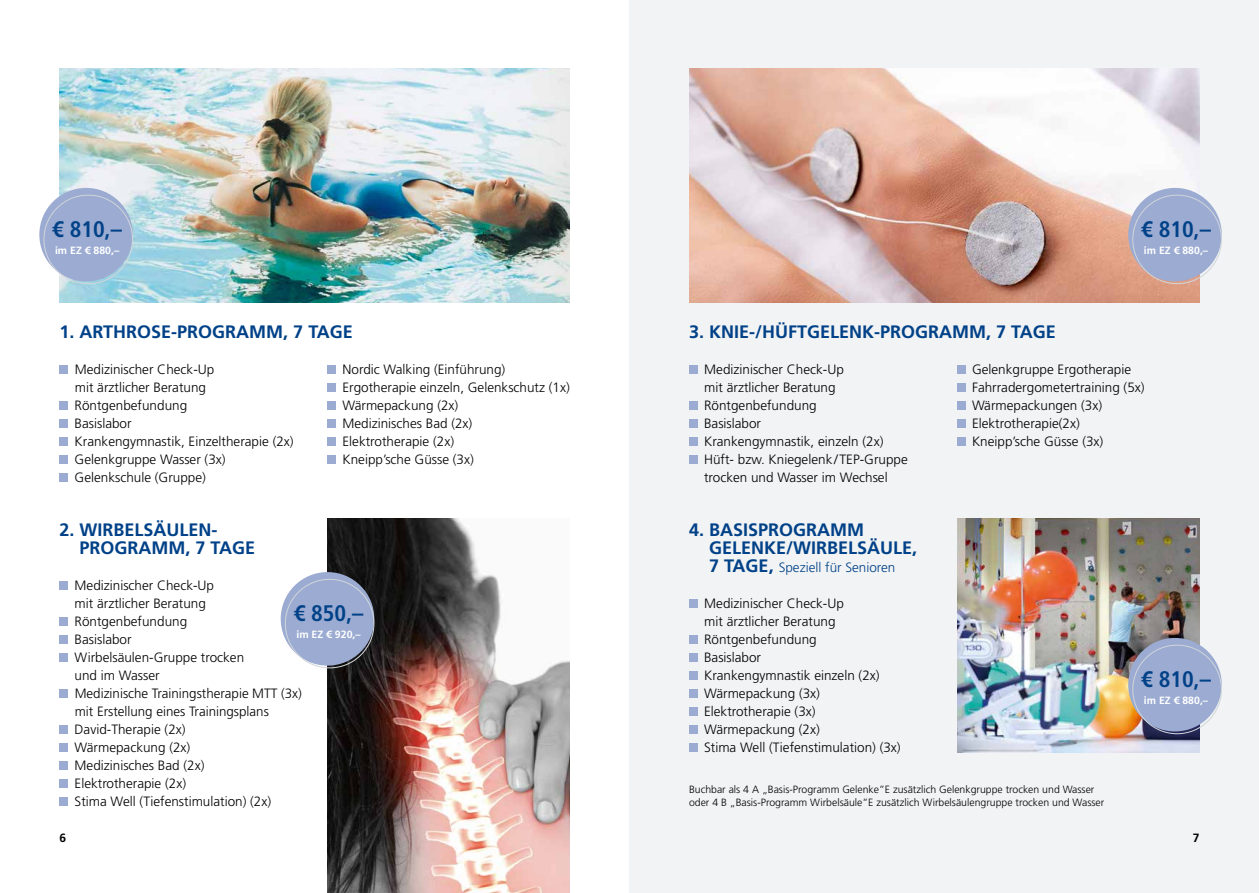
<style>
.page{position:relative;width:1259px;height:893px;background:#fff}
.page>*{position:absolute;margin:0;border:0;box-sizing:border-box;transform-origin:0 0}
.t1{font:700 condensed 22.5px "Frutiger LT Pro";color:#004188}
.t2{font:700 18px/18px "Frutiger LT Pro";color:#004188}
.t3{font:300 13.5px/18px "Frutiger LT Pro";color:#000}
.t4{font:300 13.5px "Frutiger LT Pro";color:#004188}
.t5{font:700 12px "Frutiger LT Pro";color:#000}
.t6{font:300 10.5px/13.5px "Frutiger LT Pro";color:#000}
.t7{font:700 10.5px "Frutiger LT Pro";color:#fff}
.s1{font-weight:700;font-size:18px}
</style>
<div class="page">
<div style="left:629px;top:0;width:630px;height:893px;background:#f1f3f4"></div>
<div style="left:60px;top:366px;width:8px;height:8px;background:#9babd1"></div>
<div style="left:60px;top:401px;width:8px;height:9px;background:#9babd1"></div>
<div style="left:60px;top:419px;width:8px;height:9px;background:#9babd1"></div>
<div style="left:60px;top:437px;width:8px;height:9px;background:#9babd1"></div>
<div style="left:60px;top:455px;width:8px;height:9px;background:#9babd1"></div>
<div style="left:60px;top:473px;width:8px;height:9px;background:#9babd1"></div>
<div style="left:327px;top:365px;width:9px;height:9px;background:#9babd1"></div>
<div style="left:327px;top:383px;width:9px;height:9px;background:#9babd1"></div>
<div style="left:327px;top:401px;width:9px;height:9px;background:#9babd1"></div>
<div style="left:327px;top:419px;width:9px;height:9px;background:#9babd1"></div>
<div style="left:327px;top:437px;width:9px;height:9px;background:#9babd1"></div>
<div style="left:327px;top:455px;width:9px;height:9px;background:#9babd1"></div>
<div style="left:689px;top:366px;width:8px;height:8px;background:#9babd1"></div>
<div style="left:689px;top:401px;width:8px;height:9px;background:#9babd1"></div>
<div style="left:689px;top:419px;width:8px;height:9px;background:#9babd1"></div>
<div style="left:689px;top:437px;width:8px;height:9px;background:#9babd1"></div>
<div style="left:689px;top:455px;width:8px;height:9px;background:#9babd1"></div>
<div style="left:957px;top:365px;width:8px;height:9px;background:#9babd1"></div>
<div style="left:957px;top:383px;width:8px;height:9px;background:#9babd1"></div>
<div style="left:957px;top:401px;width:8px;height:9px;background:#9babd1"></div>
<div style="left:957px;top:419px;width:8px;height:9px;background:#9babd1"></div>
<div style="left:957px;top:437px;width:8px;height:9px;background:#9babd1"></div>
<div style="left:60px;top:581px;width:8px;height:9px;background:#9babd1"></div>
<div style="left:60px;top:617px;width:8px;height:9px;background:#9babd1"></div>
<div style="left:60px;top:635px;width:8px;height:9px;background:#9babd1"></div>
<div style="left:60px;top:653px;width:8px;height:9px;background:#9babd1"></div>
<div style="left:60px;top:689px;width:8px;height:9px;background:#9babd1"></div>
<div style="left:60px;top:725px;width:8px;height:9px;background:#9babd1"></div>
<div style="left:60px;top:743px;width:8px;height:9px;background:#9babd1"></div>
<div style="left:60px;top:761px;width:8px;height:9px;background:#9babd1"></div>
<div style="left:60px;top:779px;width:8px;height:9px;background:#9babd1"></div>
<div style="left:60px;top:797px;width:8px;height:9px;background:#9babd1"></div>
<div style="left:689px;top:600px;width:8px;height:8px;background:#9babd1"></div>
<div style="left:689px;top:635px;width:8px;height:9px;background:#9babd1"></div>
<div style="left:689px;top:653px;width:8px;height:9px;background:#9babd1"></div>
<div style="left:689px;top:671px;width:8px;height:9px;background:#9babd1"></div>
<div style="left:689px;top:689px;width:8px;height:9px;background:#9babd1"></div>
<div style="left:689px;top:707px;width:8px;height:9px;background:#9babd1"></div>
<div style="left:689px;top:725px;width:8px;height:9px;background:#9babd1"></div>
<div style="left:689px;top:743px;width:8px;height:9px;background:#9babd1"></div>
<img style="left:60px;top:68px;width:510px;height:234px">
<img style="left:689px;top:68px;width:510px;height:234px">
<img style="left:327px;top:518px;width:243px;height:375px">
<img style="left:957px;top:518px;width:242px;height:234px">
<div style="left:39px;top:188px;width:94px;height:93px;background:#9babd1;border-radius:50%"></div>
<div style="left:1128px;top:188px;width:93px;height:93px;background:#9babd1;border-radius:50%"></div>
<div style="left:281px;top:572px;width:93px;height:94px;background:#9babd1;border-radius:50%"></div>
<div style="left:1128px;top:638px;width:93px;height:93px;background:#9babd1;border-radius:50%"></div>
<h1 class="t1" style="left:52px;top:216px;width:71px">€ 810,–</h1>
<p class="t7" style="left:55px;top:244px;width:66px">im EZ € 880,–</p>
<h1 class="t1" style="left:1141px;top:216px;width:71px">€ 810,–</h1>
<p class="t7" style="left:1144px;top:244px;width:66px">im EZ € 880,–</p>
<h2 class="t2" style="left:60px;top:323px;width:295px">1. ARTHROSE-PROGRAMM, 7 TAGE</h2>
<p class="t3" style="left:75px;top:360px;width:221px">Medizinischer Check-Up<br>mit ärztlicher Beratung<br>Röntgenbefundung<br>Basislabor<br>Krankengymnastik, Einzeltherapie (2x)<br>Gelenkgruppe Wasser (3x)<br>Gelenkschule (Gruppe)</p>
<p class="t3" style="left:342px;top:360px;width:229px">Nordic Walking (Einführung)<br>Ergotherapie einzeln, Gelenkschutz (1x)<br>Wärmepackung (2x)<br>Medizinisches Bad (2x)<br>Elektrotherapie (2x)<br>Kneipp’sche Güsse (3x)</p>
<h2 class="t2" style="left:689px;top:323px;width:368px">3. KNIE-/HÜFTGELENK-PROGRAMM, 7 TAGE</h2>
<p class="t3" style="left:704px;top:360px;width:205px">Medizinischer Check-Up<br>mit ärztlicher Beratung<br>Röntgenbefundung<br>Basislabor<br>Krankengymnastik, einzeln (2x)<br>Hüft- bzw. Kniegelenk/ TEP-Gruppe trocken und Wasser im Wechsel</p>
<p class="t3" style="left:972px;top:360px;width:174px">Gelenkgruppe Ergotherapie<br>Fahrradergometertraining (5x)<br>Wärmepackungen (3x)<br>Elektrotherapie(2x)<br>Kneipp’sche Güsse (3x)</p>
<h2 class="t2" style="left:80px;top:521px;width:177px;text-indent:-20px">2. WIRBELSÄULEN-<br>PROGRAMM, 7 TAGE</h2>
<p class="t3" style="left:75px;top:576px;width:229px">Medizinischer Check-Up<br>mit ärztlicher Beratung<br>Röntgenbefundung<br>Basislabor<br>Wirbelsäulen-Gruppe trocken<br>und im Wasser<br>Medizinische Trainingstherapie MTT (3x) mit Erstellung eines Trainingsplans<br>David-Therapie (2x)<br>Wärmepackung (2x)<br>Medizinisches Bad (2x)<br>Elektrotherapie (2x)<br>Stima Well (Tiefenstimulation) (2x)</p>
<h1 class="t1" style="left:294px;top:600px;width:71px">€ 850,–</h1>
<p class="t7" style="left:296px;top:628px;width:66px">im EZ € 920,–</p>
<h2 class="t2" style="left:709px;top:521px;width:210px;text-indent:-20px">4. BASISPROGRAMM<br>GELENKE/WIRBELSÄULE,</h2>
<p class="t4" style="left:709px;top:559px;width:188px"><span class="s1">7 TAGE,</span> Speziell für Senioren</p>
<p class="t3" style="left:704px;top:594px;width:198px">Medizinischer Check-Up<br>mit ärztlicher Beratung<br>Röntgenbefundung<br>Basislabor<br>Krankengymnastik einzeln (2x)<br>Wärmepackung (3x)<br>Elektrotherapie (3x)<br>Wärmepackung (2x)<br>Stima Well (Tiefenstimulation) (3x)</p>
<p class="t6" style="left:689px;top:782px;width:417px">Buchbar als 4 A „Basis-Programm Gelenke”E zusätzlich Gelenkgruppe trocken und Wasser oder 4 B „Basis-Programm Wirbelsäule”E zusätzlich Wirbelsäulengruppe trocken und Wasser</p>
<h1 class="t1" style="left:1141px;top:666px;width:71px">€ 810,–</h1>
<p class="t7" style="left:1144px;top:694px;width:66px">im EZ € 880,–</p>
<p class="t5" style="left:60px;top:831px;width:8px">6</p>
<p class="t5" style="left:1192px;top:831px;width:8px">7</p>
</div>
